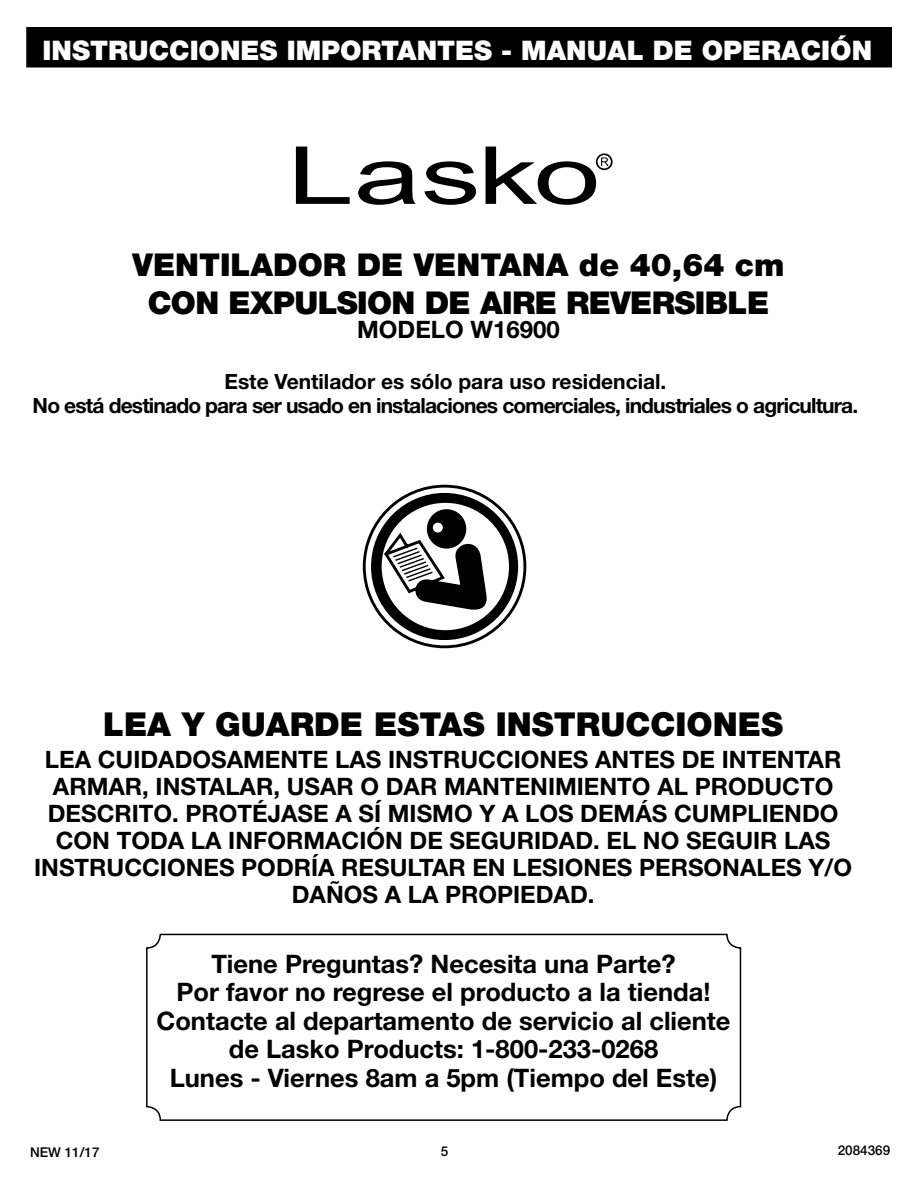
<style>
.page{position:relative;width:918px;height:1188px;background:#fff}
.page>*{position:absolute;margin:0;border:0;box-sizing:border-box;transform-origin:0 0}
.t1{font:900 33px "Helvetica Neue";color:#000}
.t2{font:900 31.5px/37.8px "Helvetica Neue";letter-spacing:-.02em;color:#000;text-align:center}
.t3{font:900 27px "Helvetica Neue";color:#fff}
.t4{font:700 25.5px/28.5px "Helvetica Neue";color:#000;text-align:center}
.t5{font:700 24px/27px "Helvetica Neue";color:#000;text-align:center}
.t6{font:700 21px "Helvetica Neue";letter-spacing:-.04em;color:#000}
.t7{font:700 21px "Helvetica Neue";color:#000}
.t8{font:500 13.5px "Helvetica Neue";color:#000}
</style>
<div class="page">
<div style="left:27px;top:28px;width:864px;height:39px;background:#000"></div>
<div style="left:26px;top:27px;width:866px;height:41px;border:2px solid #000"></div>
<svg style="left:296px;top:147px;width:54px;height:57px"></svg>
<svg style="left:358px;top:161px;width:58px;height:44px"></svg>
<svg style="left:424px;top:161px;width:52px;height:44px"></svg>
<div style="left:596px;top:153px;width:17px;height:17px;border:2px solid #000;border-radius:50%"></div>
<svg style="left:486px;top:147px;width:123px;height:58px"></svg>
<div style="left:363px;top:485px;width:163px;height:163px;border:3px solid #000;border-radius:50%"></div>
<svg style="left:370px;top:492px;width:150px;height:149px"></svg>
<div style="left:428px;top:511px;width:37px;height:36px;background:#000;border-radius:50%"></div>
<div style="left:427px;top:509px;width:39px;height:40px;border:3px solid #000;border-radius:50%"></div>
<div style="left:434px;top:524px;width:7px;height:7px;background:#fff;border-radius:50%"></div>
<div style="left:433px;top:523px;width:10px;height:10px;border:3px solid #fff;border-radius:50%"></div>
<div style="left:146px;top:934px;width:595px;height:187px;border:2px solid #000;border-radius:14px"></div>
<p class="t3" style="left:43px;top:34px;width:831px">INSTRUCCIONES IMPORTANTES - MANUAL DE OPERACIÓN</p>
<p class="t2" style="left:133px;top:246px;width:653px">VENTILADOR DE VENTANA de 40,64 cm<br>CON EXPULSION DE AIRE REVERSIBLE</p>
<p class="t5" style="left:357px;top:316px;width:204px">MODELO W16900</p>
<p class="t7" style="left:224px;top:369px;width:444px">Este Ventilador es sólo para uso residencial.</p>
<p class="t6" style="left:33px;top:393px;width:827px">No está destinado para ser usado en instalaciones comerciales, industriales o agricultura.</p>
<p class="t1" style="left:103px;top:705px;width:681px">LEA Y GUARDE ESTAS INSTRUCCIONES</p>
<p class="t5" style="left:34px;top:745px;width:819px">LEA CUIDADOSAMENTE LAS INSTRUCCIONES ANTES DE INTENTAR ARMAR, INSTALAR, USAR O DAR MANTENIMIENTO AL PRODUCTO DESCRITO. PROTÉJASE A SÍ MISMO Y A LOS DEMÁS CUMPLIENDO CON TODA LA INFORMACIÓN DE SEGURIDAD. EL NO SEGUIR LAS INSTRUCCIONES PODRÍA RESULTAR EN LESIONES PERSONALES Y/O DAÑOS A LA PROPIEDAD.</p>
<p class="t4" style="left:211px;top:949px;width:466px">Tiene Preguntas? Necesita una Parte?</p>
<p class="t4" style="left:176px;top:977px;width:536px">Por favor no regrese el producto a la tienda!</p>
<p class="t4" style="left:156px;top:1006px;width:576px">Contacte al departamento de servicio al cliente de Lasko Products: 1-800-233-0268</p>
<p class="t4" style="left:170px;top:1063px;width:549px">Lunes - Viernes 8am a 5pm (Tiempo del Este)</p>
<p class="t8" style="left:30px;top:1144px;width:71px">NEW 11/17</p>
<p class="t8" style="left:441px;top:1143px;width:9px">5</p>
<p class="t8" style="left:838px;top:1142px;width:54px">2084369</p>
</div>
